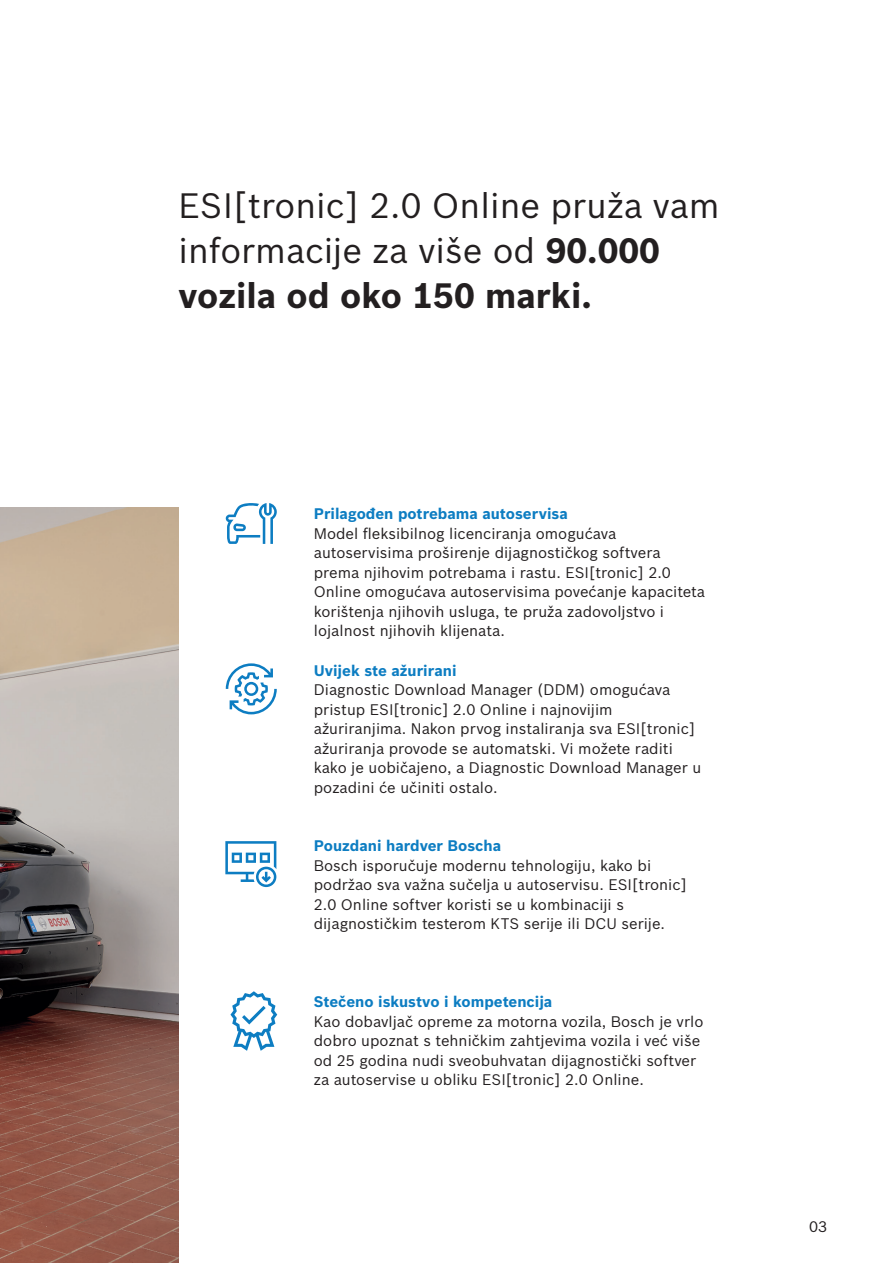
<style>
.page{position:relative;width:893px;height:1263px;background:#fff}
.page>*{position:absolute;margin:0;border:0;box-sizing:border-box;transform-origin:0 0}
.NAslov_1_1{font:34.5px/44.8px "Bosch Sans";color:#231f20}
.Osnovni_tekst{font:15px/19.5px "Bosch Sans";color:#231f20}
.Osnovni_tekst_bez_af{font:700 15px "Bosch Sans";color:#0d7dc2}
.s1{font-weight:700}
</style>
<div class="page">
<img style="left:0;top:507px;width:179px;height:756px">
<svg style="left:226px;top:503px;width:51px;height:41px"></svg>
<svg style="left:225px;top:841px;width:51px;height:46px"></svg>
<svg style="left:226px;top:663px;width:51px;height:51px"></svg>
<svg style="left:230px;top:991px;width:47px;height:60px"></svg>
<p class="NAslov_1_1" style="left:179px;top:181px;width:542px">ESI[tronic] 2.0 Online pruža vam informacije za više od <span class="s1">90.000 vozila od oko 150 marki.</span></p>
<p class="Osnovni_tekst_bez_af" style="left:314px;top:502px;width:255px">Prilagođen potrebama autoservisa</p>
<p class="Osnovni_tekst" style="left:314px;top:522px;width:393px">Model fleksibilnog licenciranja omogućava autoservisima proširenje dijagnostičkog softvera prema njihovim potrebama i rastu. ESI[tronic] 2.0<br>Online omogućava autoservisima povećanje kapaciteta korištenja njihovih usluga, te pruža zadovoljstvo i lojalnost njihovih klijenata.</p>
<p class="Osnovni_tekst_bez_af" style="left:314px;top:659px;width:144px">Uvijek ste ažurirani</p>
<p class="Osnovni_tekst" style="left:314px;top:679px;width:389px">Diagnostic Download Manager (DDM) omogućava pristup ESI[tronic] 2.0 Online i najnovijim ažuriranjima. Nakon prvog instaliranja sva ESI[tronic] ažuriranja provode se automatski. Vi možete raditi kako je uobičajeno, a Diagnostic Download Manager u pozadini će učiniti ostalo.</p>
<p class="Osnovni_tekst_bez_af" style="left:314px;top:834px;width:189px">Pouzdani hardver Boscha</p>
<p class="Osnovni_tekst" style="left:314px;top:854px;width:375px">Bosch isporučuje modernu tehnologiju, kako bi podržao sva važna sučelja u autoservisu. ESI[tronic] 2.0 Online softver koristi se u kombinaciji s dijagnostičkim testerom KTS serije ili DCU serije.</p>
<p class="Osnovni_tekst_bez_af" style="left:314px;top:990px;width:240px">Stečeno iskustvo i kompetencija</p>
<p class="Osnovni_tekst" style="left:314px;top:1010px;width:391px">Kao dobavljač opreme za motorna vozila, Bosch je vrlo dobro upoznat s tehničkim zahtjevima vozila i već više od 25 godina nudi sveobuhvatan dijagnostički softver za autoservise u obliku ESI[tronic] 2.0 Online.</p>
<p class="Osnovni_tekst" style="left:809px;top:1216px;width:20px">03</p>
</div>
